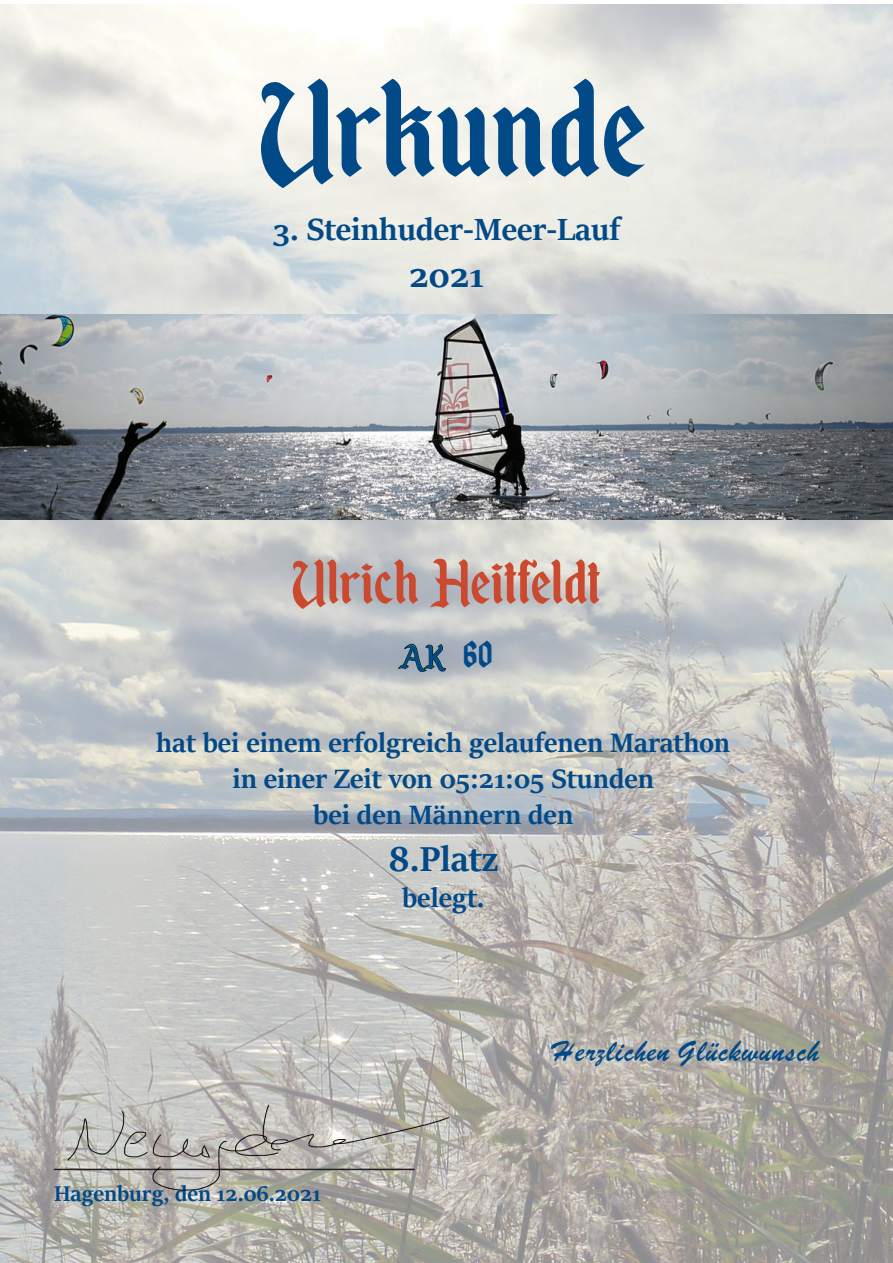
<style>
.page{position:relative;width:893px;height:1263px;background:#fff}
.page>*{position:absolute;margin:0;border:0;box-sizing:border-box;transform-origin:0 0}
.t1{font:165px "Enchanted Land";color:#014987}
.t2{font:75px "Enchanted Land";color:#cb492f}
.t3{font:700 39px "Sitka Banner";color:#014987}
.t4{font:36px "Enchanted Land";color:#014987}
.t5{font:700 34.5px "Sitka Banner";color:#014987}
.t6{font:700 30px "Sitka Banner";color:#014987}
.t7{font:25.5px "Brussels";color:#014987}
.t8{font:700 24px "Sitka Banner";color:#014987}
.s1{font-size:45px}
</style>
<div class="page">
<img style="left:0;top:4px;width:893px;height:1259px">
<svg style="left:398px;top:644px;width:48px;height:28px"></svg>
<img style="left:18px;top:904px;width:456px;height:322px">
<img style="left:0;top:315px;width:893px;height:204px">
<p class="t1" style="left:259px;top:35px;width:389px">Urkunde</p>
<p class="t5" style="left:273px;top:204px;width:349px">3. Steinhuder-Meer-Lauf</p>
<p class="t3" style="left:409px;top:247px;width:77px">2021</p>
<p class="t2" style="left:292px;top:539px;width:310px">Ulrich Heitfeldt</p>
<p class="t4" style="left:400px;top:636px;width:95px">AK <span class="s1">60</span></p>
<p class="t6" style="left:156px;top:721px;width:575px">hat bei einem erfolgreich gelaufenen Marathon</p>
<p class="t6" style="left:232px;top:757px;width:423px">in einer Zeit von 05:21:05 Stunden</p>
<p class="t6" style="left:313px;top:793px;width:261px">bei den Männern den</p>
<p class="t3" style="left:389px;top:831px;width:111px">8.Platz</p>
<p class="t6" style="left:402px;top:876px;width:84px">belegt.</p>
<p class="t8" style="left:54px;top:1176px;width:269px">Hagenburg, den 12.06.2021</p>
<p class="t7" style="left:551px;top:1031px;width:270px">Herzlichen Glückwunsch</p>
</div>
